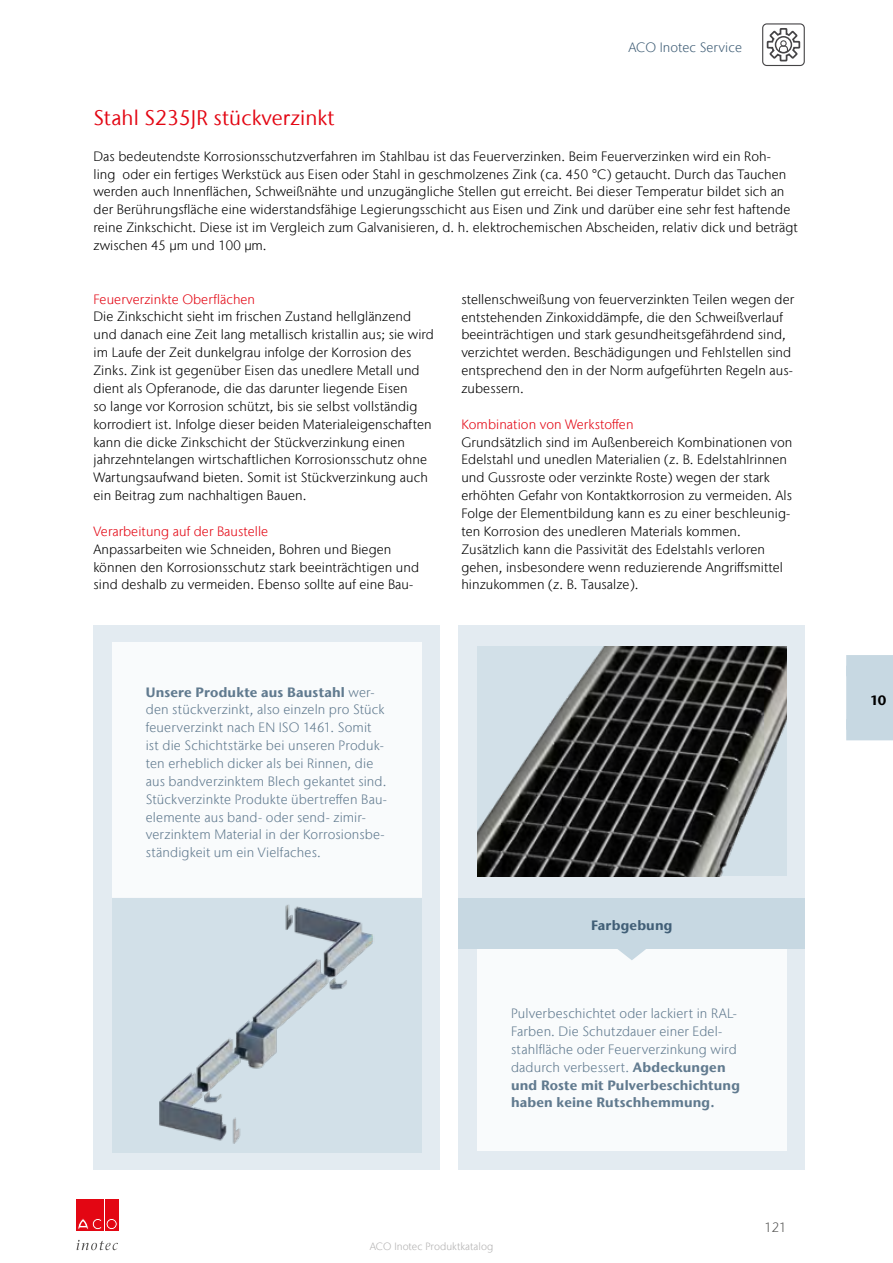
<style>
.page{position:relative;width:893px;height:1263px;background:#fff}
.page>*{position:absolute;margin:0;border:0;box-sizing:border-box;transform-origin:0 0}
.t1{font:21px "Stone Sans IIITC Com";letter-spacing:.005em;color:#e30613}
.t2{font:300 13.5px/17.9px "Stone Sans IIITC Com";letter-spacing:.005em;color:#000}
.t3{font:300 13.5px/17.9px "Stone Sans IIITC Com";letter-spacing:.01em;color:#415f77}
.t4{font:300 13.5px "Stone Sans IIITC Com";letter-spacing:.005em;color:#e30613}
.t5{font:700 13.5px "Stone Sans IIITC Com";letter-spacing:.015em;color:#415f77}
.t6{font:300 13.5px "Stone Sans IIITC Com";color:#575756}
.t7{font:700 13.5px "Stone Sans IIITC Com";color:#000}
.t8{font:300 10.5px "Stone Sans IIITC Com";letter-spacing:.005em;color:#b3b2b2}
.s1{font-weight:700}
</style>
<div class="page">
<svg style="left:77px;top:1240px;width:41px;height:10px"></svg>
<div style="left:77px;top:1199px;width:13px;height:32px;background:#e30613"></div>
<div style="left:91px;top:1199px;width:13px;height:32px;background:#e30613"></div>
<svg style="left:78px;top:1218px;width:24px;height:12px"></svg>
<div style="left:105px;top:1199px;width:13px;height:32px;background:#e30613"></div>
<svg style="left:106px;top:1218px;width:11px;height:11px"></svg>
<div style="left:106px;top:1218px;width:11px;height:12px;border:1px solid #e30613;border-radius:50%"></div>
<div style="left:108px;top:1220px;width:7px;height:7px;background:#e30613;border-radius:50%"></div>
<div style="left:108px;top:1220px;width:7px;height:8px;border:1px solid #e30613;border-radius:50%"></div>
<div style="left:846px;top:655px;width:47px;height:85px;background:#c7d8e2"></div>
<div style="left:762px;top:23px;width:43px;height:43px;border:1px solid #454446;border-radius:4px"></div>
<svg style="left:766px;top:28px;width:35px;height:34px"></svg>
<div style="left:775px;top:36px;width:17px;height:17px;border:2px solid #454446;border-radius:50%"></div>
<div style="left:94px;top:625px;width:346px;height:544px;background:#e3ebf1"></div>
<div style="left:459px;top:625px;width:346px;height:544px;background:#e3ebf1"></div>
<div style="left:112px;top:897px;width:309px;height:255px;background:#d2e0e8"></div>
<img style="left:159px;top:905px;width:214px;height:239px">
<div style="left:112px;top:642px;width:309px;height:255px;background:#fff"></div>
<div style="left:477px;top:946px;width:310px;height:205px;background:#fff"></div>
<div style="left:459px;top:897px;width:346px;height:52px;background:#c7d8e2"></div>
<svg style="left:617px;top:949px;width:29px;height:11px"></svg>
<img style="left:477px;top:646px;width:310px;height:230px">
<p class="t3" style="left:628px;top:38px;width:115px">ACO Inotec Service</p>
<h1 class="t1" style="left:94px;top:105px;width:243px">Stahl S235JR stückverzinkt</h1>
<p class="t2" style="left:94px;top:147px;width:706px">Das bedeutendste Korrosionsschutzverfahren im Stahlbau ist das Feuerverzinken. Beim Feuerverzinken wird ein Roh-<br>ling oder ein fertiges Werkstück aus Eisen oder Stahl in geschmolzenes Zink (ca. 450 °C) getaucht. Durch das Tauchen werden auch Innenflächen, Schweißnähte und unzugängliche Stellen gut erreicht. Bei dieser Temperatur bildet sich an der Berührungsfläche eine widerstandsfähige Legierungsschicht aus Eisen und Zink und darüber eine sehr fest haftende reine Zinkschicht. Diese ist im Vergleich zum Galvanisieren, d. h. elektrochemischen Abscheiden, relativ dick und beträgt zwischen 45 µm und 100 µm.</p>
<p class="t4" style="left:94px;top:291px;width:163px">Feuerverzinkte Oberflächen</p>
<p class="t2" style="left:94px;top:308px;width:342px">Die Zinkschicht sieht im frischen Zustand hellglänzend und danach eine Zeit lang metallisch kristallin aus; sie wird im Laufe der Zeit dunkelgrau infolge der Korrosion des Zinks. Zink ist gegenüber Eisen das unedlere Metall und dient als Opferanode, die das darunter liegende Eisen<br>so lange vor Korrosion schützt, bis sie selbst vollständig korrodiert ist. Infolge dieser beiden Materialeigenschaften kann die dicke Zinkschicht der Stückverzinkung einen jahrzehntelangen wirtschaftlichen Korrosionsschutz ohne Wartungsaufwand bieten. Somit ist Stückverzinkung auch ein Beitrag zum nachhaltigen Bauen.</p>
<p class="t4" style="left:94px;top:523px;width:176px">Verarbeitung auf der Baustelle</p>
<p class="t2" style="left:94px;top:540px;width:327px">Anpassarbeiten wie Schneiden, Bohren und Biegen können den Korrosionsschutz stark beeinträchtigen und sind deshalb zu vermeiden. Ebenso sollte auf eine Bau-</p>
<p class="t2" style="left:461px;top:290px;width:334px">stellenschweißung von feuerverzinkten Teilen wegen der entstehenden Zinkoxiddämpfe, die den Schweißverlauf beeinträchtigen und stark gesundheitsgefährdend sind, verzichtet werden. Beschädigungen und Fehlstellen sind entsprechend den in der Norm aufgeführten Regeln aus&shy;zubessern.</p>
<p class="t4" style="left:461px;top:416px;width:174px">Kombination von Werkstoffen</p>
<p class="t2" style="left:461px;top:433px;width:332px">Grundsätzlich sind im Außenbereich Kombinationen von Edelstahl und unedlen Materialien (z. B. Edelstahlrinnen und Gussroste oder verzinkte Roste) wegen der stark erhöhten Gefahr von Kontaktkorrosion zu vermeiden. Als Folge der Elementbildung kann es zu einer beschleunig&shy;ten Korrosion des unedleren Materials kommen.<br>Zusätzlich kann die Passivität des Edelstahls verloren gehen, insbesondere wenn reduzierende Angriffsmittel hinzukommen (z. B. Tausalze).</p>
<p class="t3" style="left:146px;top:683px;width:243px"><span class="s1">Unsere Produkte aus Baustahl</span> wer&shy;den stückverzinkt, also einzeln pro Stück feuerverzinkt nach EN ISO 1461. Somit ist die Schichtstärke bei unseren Produk&shy;ten erheblich dicker als bei Rinnen, die aus bandverzinktem Blech gekantet sind.<br>Stückverzinkte Produkte übertreffen Bau&shy;elemente aus band- oder send- zimir&shy;verzinktem Material in der Korrosionsbe&shy;ständigkeit um ein Vielfaches.</p>
<p class="t5" style="left:591px;top:917px;width:83px">Farbgebung</p>
<p class="t3" style="left:511px;top:1004px;width:230px">Pulverbeschichtet oder lackiert in RAL-Farben. Die Schutzdauer einer Edel&shy;stahlfläche oder Feuerverzinkung wird dadurch verbessert. <span class="s1">Abdeckungen und Roste mit Pulverbeschichtung haben keine Rutschhemmung.</span></p>
<p class="t6" style="left:764px;top:1219px;width:24px">121</p>
<p class="t8" style="left:370px;top:1240px;width:125px">ACO Inotec Produktkatalog</p>
<p class="t7" style="left:870px;top:691px;width:18px">10</p>
</div>
